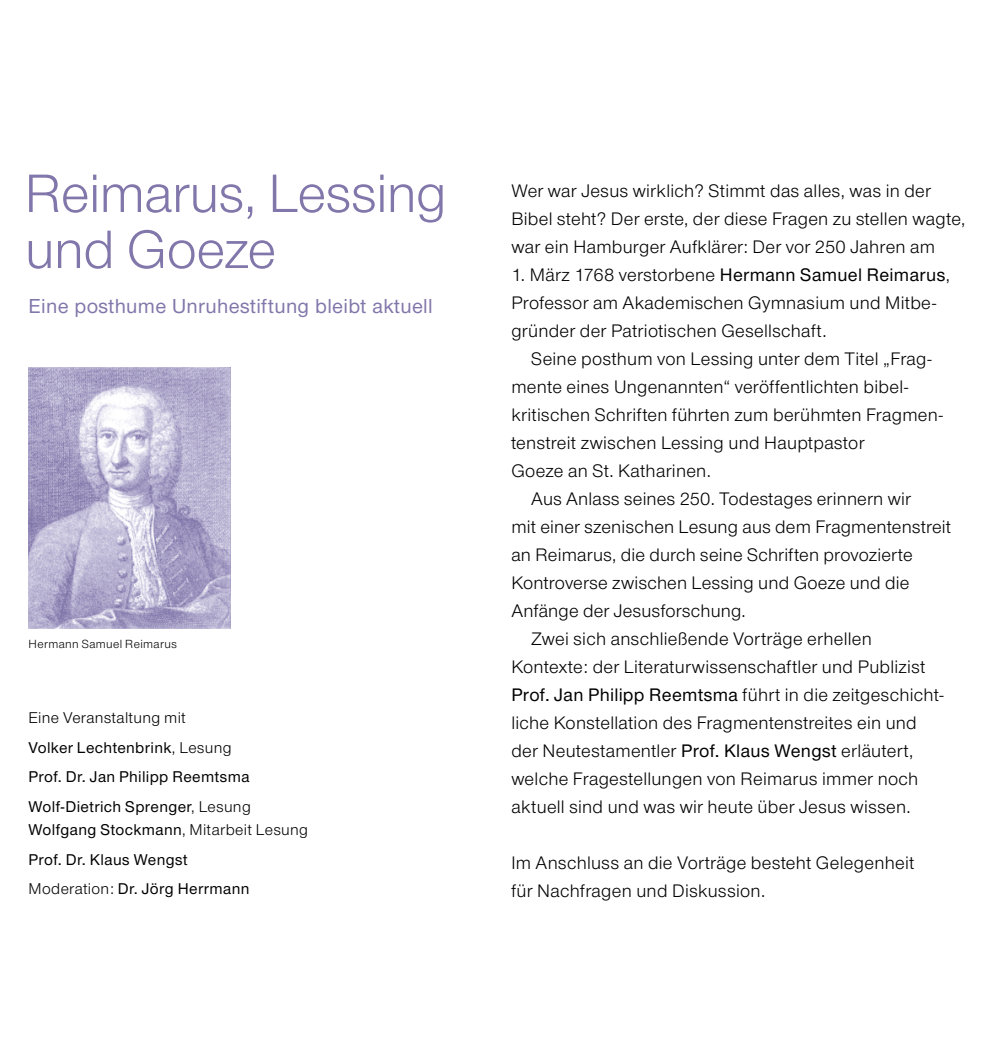
<style>
.page{position:relative;width:983px;height:1042px;background:#fff}
.page>*{position:absolute;margin:0;border:0;box-sizing:border-box;transform-origin:0 0}
.t1{font:56px/56px "Nordelbica";letter-spacing:-.01em;color:#8277aa}
.t2{font:500 21px "Nordelbica";letter-spacing:.015em;color:#8277aa}
.t3{font:18.9px/28px "Nordelbica";letter-spacing:.015em;color:#000}
.t4{font:500 16.1px/29.8px "Nordelbica";letter-spacing:.025em;color:#000}
.t5{font:12.25px "Nordelbica";letter-spacing:.035em;color:#000}
.s1{font-weight:400}
.s2{font-weight:500}
</style>
<div class="page">
<img style="left:29px;top:367px;width:201px;height:262px">
<h1 class="t1" style="left:25px;top:166px;width:423px">Reimarus, Lessing und Goeze</h1>
<p class="t2" style="left:29px;top:294px;width:405px">Eine posthume Unruhestiftung bleibt aktuell</p>
<p class="t5" style="left:29px;top:637px;width:150px">Hermann Samuel Reimarus</p>
<p class="t4" style="left:29px;top:702px;width:224px"><span class="s1">Eine Veranstaltung mit<br></span>Volker Lechtenbrink<span class="s1">, Lesung<br></span>Prof. Dr. Jan Philipp Reemtsma<br>Wolf-Dietrich Sprenger<span class="s1">, Lesung</span></p>
<p class="t4" style="left:29px;top:814px;width:281px">Wolfgang Stockmann<span class="s1">, Mitarbeit Lesung<br></span>Prof. Dr. Klaus Wengst<br><span class="s1">Moderation:</span> Dr. Jörg Herrmann</p>
<p class="t3" style="left:511px;top:177px;width:455px">Wer war Jesus wirklich? Stimmt das alles, was in der<br>Bibel steht? Der erste, der diese Fragen zu stellen wagte, war ein Hamburger Aufklärer: Der vor 250 Jahren am</p>
<p class="t3" style="left:511px;top:261px;width:440px">1. März 1768 verstorbene <span class="s2">Hermann Samuel Reimarus</span>,<br>Professor am Akademischen Gymnasium und Mitbe&shy;gründer der Patriotischen Gesellschaft.</p>
<p class="t3" style="left:531px;top:345px;width:402px">Seine posthum von Lessing unter dem Titel „Frag-</p>
<p class="t3" style="left:511px;top:373px;width:398px">mente eines Ungenannten“ veröffentlichten bibel-</p>
<p class="t3" style="left:511px;top:401px;width:433px">kritischen Schriften führten zum berühmten Fragmen-</p>
<p class="t3" style="left:511px;top:429px;width:354px">tenstreit zwischen Lessing und Hauptpastor</p>
<p class="t3" style="left:511px;top:456px;width:201px">Goeze an St. Katharinen.</p>
<p class="t3" style="left:531px;top:484px;width:381px">Aus Anlass seines 250. Todestages erinnern wir</p>
<p class="t3" style="left:511px;top:512px;width:441px">mit einer szenischen Lesung aus dem Fragmentenstreit</p>
<p class="t3" style="left:511px;top:540px;width:402px">an Reimarus, die durch seine Schriften provozierte</p>
<p class="t3" style="left:511px;top:568px;width:399px">Kontroverse zwischen Lessing und Goeze und die</p>
<p class="t3" style="left:511px;top:596px;width:236px">Anfänge der Jesusforschung.</p>
<p class="t3" style="left:531px;top:624px;width:342px">Zwei sich anschließende Vorträge erhellen</p>
<p class="t3" style="left:511px;top:652px;width:415px">Kontexte: der Literaturwissenschaftler und Publizist</p>
<p class="t3" style="left:511px;top:680px;width:433px"><span class="s2">Prof. Jan Philipp Reemtsma</span> führt in die zeitgeschicht-</p>
<p class="t3" style="left:511px;top:708px;width:407px">liche Konstellation des Fragmentenstreites ein und</p>
<p class="t3" style="left:511px;top:736px;width:403px">der Neutestamentler <span class="s2">Prof. Klaus Wengst</span> erläutert,</p>
<p class="t3" style="left:511px;top:764px;width:408px">welche Fragestellungen von Reimarus immer noch</p>
<p class="t3" style="left:511px;top:792px;width:400px">aktuell sind und was wir heute über Jesus wissen.</p>
<p class="t3" style="left:511px;top:848px;width:404px">Im Anschluss an die Vorträge besteht Gelegenheit für Nachfragen und Diskussion.</p>
</div>
